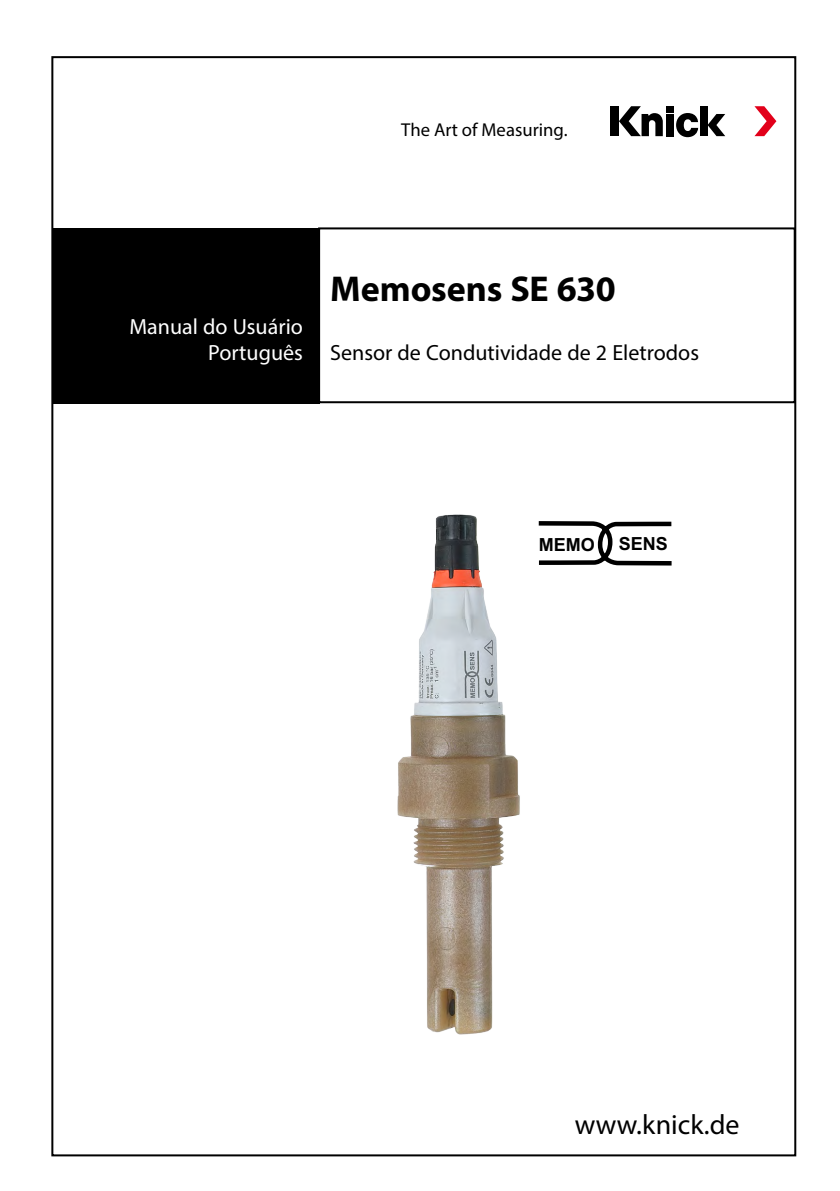
<style>
.page{position:relative;width:840px;height:1191px;background:#fff}
.page>*{position:absolute;margin:0;border:0;box-sizing:border-box;transform-origin:0 0}
.t1{font:700 36px "Myriad Pro";letter-spacing:-.005em;color:#000}
.t2{font:28px "Myriad Pro";color:#000}
.t3{font:22px "Myriad Pro";color:#000}
.t4{font:22px/26.6px "Myriad Pro";color:#fff;text-align:right}
.t5{font:18.6px "Myriad Pro";color:#000}
.t6{font:700 18px "Arial";color:#000}
</style>
<div class="page">
<div style="left:318px;top:227px;width:477px;height:176px;border:2px solid #000"></div>
<div style="left:610px;top:106px;width:8px;height:30px;background:#000"></div>
<div style="left:666px;top:114px;width:7px;height:22px;background:#000"></div>
<div style="left:666px;top:106px;width:7px;height:6px;background:#000"></div>
<svg style="left:676px;top:113px;width:21px;height:24px"></svg>
<div style="left:699px;top:106px;width:8px;height:30px;background:#000"></div>
<svg style="left:707px;top:114px;width:17px;height:22px"></svg>
<svg style="left:754px;top:106px;width:22px;height:30px"></svg>
<svg style="left:618px;top:106px;width:44px;height:30px"></svg>
<svg style="left:554px;top:521px;width:118px;height:45px"></svg>
<img style="left:397px;top:514px;width:157px;height:521px">
<div style="left:53px;top:228px;width:267px;height:176px;background:#000"></div>
<p class="t5" style="left:401px;top:119px;width:168px">The Art of Measuring.</p>
<p class="t4" style="left:129px;top:313px;width:175px">Manual do Usuário<br>Português</p>
<h1 class="t1" style="left:330px;top:265px;width:287px">Memosens SE 630</h1>
<p class="t3" style="left:330px;top:339px;width:370px">Sensor de Condutividade de 2 Eletrodos</p>
<p class="t6" style="left:538px;top:534px;width:58px">MEMO</p>
<p class="t6" style="left:618px;top:534px;width:51px">SENS</p>
<p class="t2" style="left:574px;top:1107px;width:166px">www.knick.de</p>
</div>
